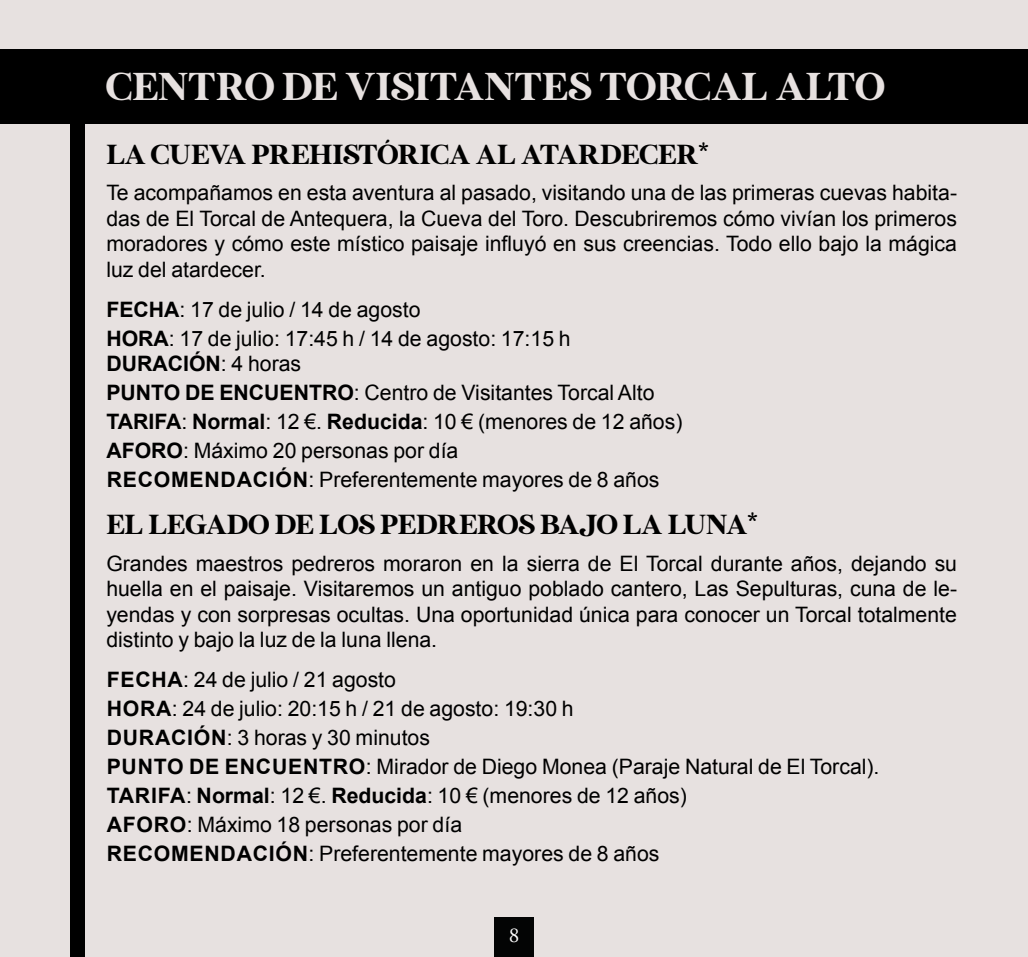
<style>
.page{position:relative;width:1028px;height:957px;background:#e7e1e0}
.page>*{position:absolute;margin:0;border:0;box-sizing:border-box;transform-origin:0 0}
.t1{font:38.75px "MADE Sunflower";letter-spacing:.005em;color:#e7e1e0}
.t2{font:27.5px "MADE Sunflower";color:#000}
.t3{font:21.25px/29px "Arial";color:#000}
.t4{font:21.25px "Adobe Garamond Pro";color:#fff}
.s1{font-weight:700}
</style>
<div class="page">
<div style="left:494px;top:917px;width:39px;height:40px;background:#030404"></div>
<div style="left:71px;top:66px;width:14px;height:891px;background:#000"></div>
<div style="left:0;top:50px;width:1028px;height:74px;background:#000"></div>
<h1 class="t1" style="left:106px;top:65px;width:779px">CENTRO DE VISITANTES TORCAL ALTO</h1>
<p class="t2" style="left:106px;top:139px;width:604px">LA CUEVA PREHISTÓRICA AL ATARDECER*</p>
<p class="t3" style="left:106px;top:180px;width:852px;line-height:25.5px;text-align:justify">Te acompañamos en esta aventura al pasado, visitando una de las primeras cuevas habita&shy;das de El Torcal de Antequera, la Cueva del Toro. Descubriremos cómo vivían los primeros moradores y cómo este místico paisaje influyó en sus creencias. Todo ello bajo la mágica luz del atardecer.</p>
<p class="t3" style="left:106px;top:294px;width:466px"><span class="s1">FECHA</span>: 17 de julio / 14 de agosto<br><span class="s1">HORA</span>: 17 de julio: 17:45 h / 14 de agosto: 17:15 h</p>
<p class="t3" style="left:106px;top:349px;width:577px"><span class="s1">DURACIÓN</span>: 4 horas<br><span class="s1">PUNTO DE ENCUENTRO</span>: Centro de Visitantes Torcal Alto <span class="s1">TARIFA</span>: <span class="s1">Normal</span>: 12 €. <span class="s1">Reducida</span>: 10 € (menores de 12 años)<br><span class="s1">AFORO</span>: Máximo 20 personas por día<br><span class="s1">RECOMENDACIÓN</span>: Preferentemente mayores de 8 años</p>
<p class="t2" style="left:106px;top:509px;width:653px">EL LEGADO DE LOS PEDREROS BAJO LA LUNA*</p>
<p class="t3" style="left:106px;top:550px;width:852px;line-height:25.5px;text-align:justify">Grandes maestros pedreros moraron en la sierra de El Torcal durante años, dejando su huella en el paisaje. Visitaremos un antiguo poblado cantero, Las Sepulturas, cuna de le&shy;yendas y con sorpresas ocultas. Una oportunidad única para conocer un Torcal totalmente distinto y bajo la luz de la luna llena.</p>
<p class="t3" style="left:107px;top:664px;width:774px"><span class="s1">FECHA</span>: 24 de julio / 21 agosto<br><span class="s1">HORA</span>: 24 de julio: 20:15 h / 21 de agosto: 19:30 h<br><span class="s1">DURACIÓN</span>: 3 horas y 30 minutos<br><span class="s1">PUNTO DE ENCUENTRO</span>: Mirador de Diego Monea (Paraje Natural de El Torcal).<br><span class="s1">TARIFA</span>: <span class="s1">Normal</span>: 12 €. <span class="s1">Reducida</span>: 10 € (menores de 12 años)<br><span class="s1">AFORO</span>: Máximo 18 personas por día<br><span class="s1">RECOMENDACIÓN</span>: Preferentemente mayores de 8 años</p>
<p class="t4" style="left:508px;top:923px;width:12px">8</p>
</div>
